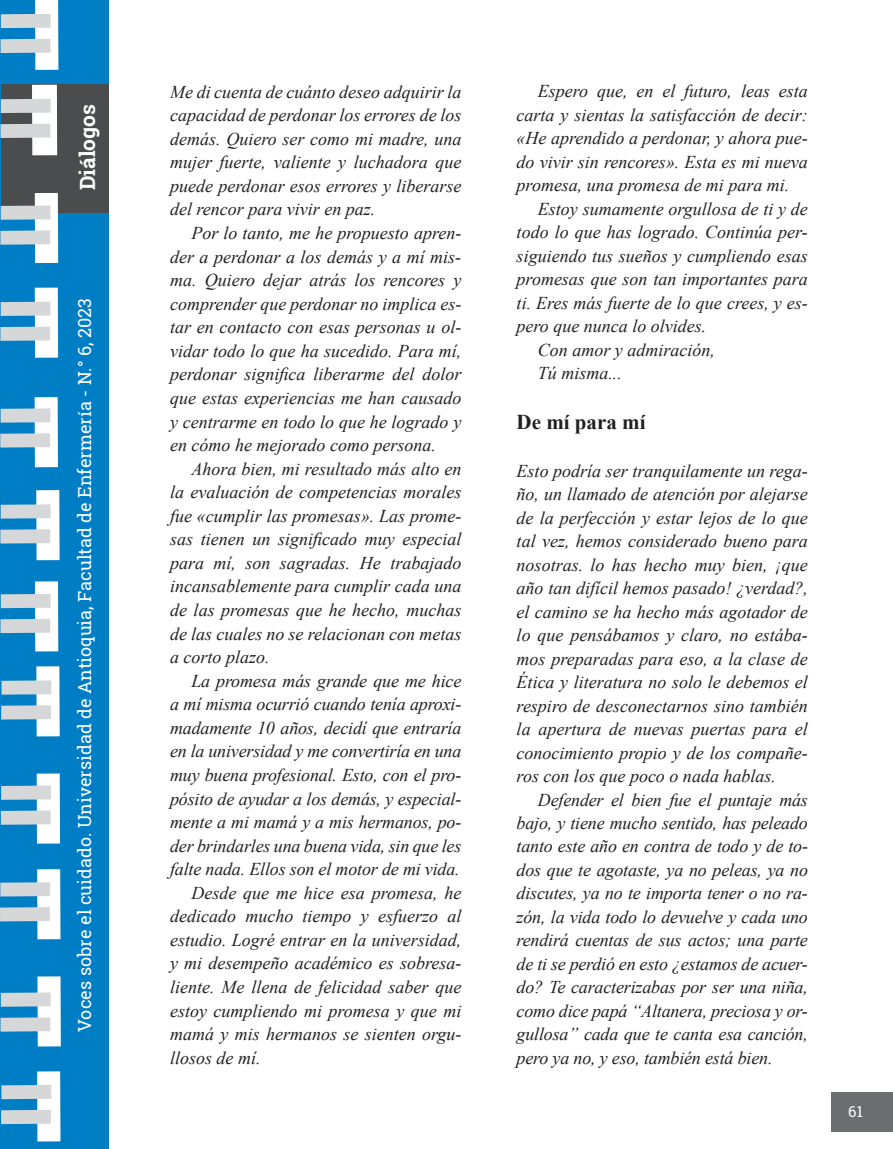
<style>
.page{position:relative;width:893px;height:1149px;background:#fff}
.page>*{position:absolute;margin:0;border:0;box-sizing:border-box;transform-origin:0 0}
.t1{font:700 21px "Times New Roman";color:#231f20}
.t2{font:700 21px "Roboto Slab";color:#fff}
.t3{font:italic 18px/23.4px "Times New Roman";color:#231f20;text-align:justify}
.t4{font:18px "Roboto Slab";color:#fff}
.t5{font:15px "Roboto Slab";color:#fff}
</style>
<div class="page">
<div style="left:0;top:0;width:108px;height:1148px;background:#007ec5"></div>
<div style="left:35px;top:581px;width:23px;height:70px;background:#fff"></div>
<div style="left:0;top:618px;width:50px;height:15px;background:#d6d7d9"></div>
<div style="left:1px;top:593px;width:50px;height:15px;background:#d6d7d9"></div>
<div style="left:37px;top:1070px;width:23px;height:71px;background:#fff"></div>
<div style="left:1px;top:1109px;width:50px;height:14px;background:#d6d7d9"></div>
<div style="left:1px;top:1084px;width:50px;height:14px;background:#d6d7d9"></div>
<div style="left:37px;top:976px;width:24px;height:70px;background:#fff"></div>
<div style="left:0;top:1017px;width:50px;height:14px;background:#d6d7d9"></div>
<div style="left:1px;top:992px;width:50px;height:14px;background:#d6d7d9"></div>
<div style="left:37px;top:868px;width:23px;height:71px;background:#fff"></div>
<div style="left:0;top:906px;width:50px;height:15px;background:#d6d7d9"></div>
<div style="left:0;top:882px;width:50px;height:14px;background:#d6d7d9"></div>
<div style="left:37px;top:773px;width:23px;height:70px;background:#fff"></div>
<div style="left:1px;top:810px;width:50px;height:14px;background:#d6d7d9"></div>
<div style="left:1px;top:785px;width:50px;height:14px;background:#d6d7d9"></div>
<div style="left:36px;top:666px;width:24px;height:70px;background:#fff"></div>
<div style="left:1px;top:705px;width:50px;height:14px;background:#d6d7d9"></div>
<div style="left:1px;top:680px;width:50px;height:14px;background:#d6d7d9"></div>
<div style="left:35px;top:0;width:23px;height:70px;background:#fff"></div>
<div style="left:1px;top:39px;width:49px;height:14px;background:#d6d7d9"></div>
<div style="left:1px;top:14px;width:50px;height:14px;background:#d6d7d9"></div>
<div style="left:36px;top:490px;width:24px;height:70px;background:#fff"></div>
<div style="left:0;top:529px;width:50px;height:14px;background:#d6d7d9"></div>
<div style="left:1px;top:504px;width:50px;height:14px;background:#d6d7d9"></div>
<div style="left:35px;top:397px;width:23px;height:70px;background:#fff"></div>
<div style="left:0;top:433px;width:50px;height:14px;background:#d6d7d9"></div>
<div style="left:1px;top:408px;width:49px;height:14px;background:#d6d7d9"></div>
<div style="left:35px;top:287px;width:23px;height:70px;background:#fff"></div>
<div style="left:0;top:326px;width:50px;height:15px;background:#d6d7d9"></div>
<div style="left:1px;top:301px;width:50px;height:15px;background:#d6d7d9"></div>
<hr style="left:0;top:1091px;width:1px;height:39px;background:#6c6d70">
<div style="left:831px;top:1091px;width:62px;height:39px;background:#6c6d70"></div>
<div style="left:1px;top:84px;width:107px;height:129px;background:#4b4c4d"></div>
<div style="left:32px;top:85px;width:25px;height:70px;background:#fff"></div>
<div style="left:0;top:124px;width:50px;height:14px;background:#d6d7d9"></div>
<div style="left:1px;top:99px;width:50px;height:14px;background:#d6d7d9"></div>
<div style="left:35px;top:193px;width:23px;height:70px;background:#fff"></div>
<div style="left:0;top:230px;width:50px;height:14px;background:#d6d7d9"></div>
<div style="left:1px;top:205px;width:50px;height:15px;background:#d6d7d9"></div>
<p class="t2" style="left:73px;top:190px;width:87px;rotate:-90deg">Diálogos</p>
<p class="t4" style="left:72px;top:1031px;width:735px;rotate:-90deg">Voces sobre el cuidado. Universidad de Antioquia, Facultad de Enfermería - N.° 6, 2023</p>
<p class="t3" style="left:170px;top:79px;width:293px">Me di cuenta de cuánto deseo adquirir la capacidad de perdonar los errores de los demás. Quiero ser como mi madre, una mujer fuerte, valiente y luchadora que puede perdonar esos errores y liberarse del rencor para vivir en paz.</p>
<p class="t3" style="left:170px;top:221px;width:293px;text-indent:21px">Por lo tanto, me he propuesto apren&shy;der a perdonar a los demás y a mí mis&shy;ma. Quiero dejar atrás los rencores y comprender que perdonar no implica es&shy;tar en contacto con esas personas u ol&shy;vidar todo lo que ha sucedido. Para mí, perdonar significa liberarme del dolor que estas experiencias me han causado y centrarme en todo lo que he logrado y en cómo he mejorado como persona.</p>
<p class="t3" style="left:170px;top:456px;width:293px;text-indent:21px">Ahora bien, mi resultado más alto en la evaluación de competencias morales fue «cumplir las promesas». Las prome&shy;sas tienen un significado muy especial para mí, son sagradas. He trabajado incansablemente para cumplir cada una de las promesas que he hecho, muchas de las cuales no se relacionan con metas a corto plazo.</p>
<p class="t3" style="left:191px;top:668px;width:271px">La promesa más grande que me hice</p>
<p class="t3" style="left:170px;top:692px;width:293px">a mí misma ocurrió cuando tenía aproxi-</p>
<p class="t3" style="left:170px;top:715px;width:293px">madamente 10 años, decidí que entraría</p>
<p class="t3" style="left:170px;top:739px;width:293px">en la universidad y me convertiría en una</p>
<p class="t3" style="left:170px;top:762px;width:293px">muy buena profesional. Esto, con el pro-</p>
<p class="t3" style="left:170px;top:786px;width:293px">pósito de ayudar a los demás, y especial-</p>
<p class="t3" style="left:170px;top:809px;width:293px">mente a mi mamá y a mis hermanos, po-</p>
<p class="t3" style="left:170px;top:833px;width:293px">der brindarles una buena vida, sin que les</p>
<p class="t3" style="left:170px;top:856px;width:291px">falte nada. Ellos son el motor de mi vida.</p>
<p class="t3" style="left:191px;top:880px;width:272px">Desde que me hice esa promesa, he</p>
<p class="t3" style="left:170px;top:903px;width:293px">dedicado mucho tiempo y esfuerzo al</p>
<p class="t3" style="left:170px;top:927px;width:293px">estudio. Logré entrar en la universidad,</p>
<p class="t3" style="left:170px;top:951px;width:293px">y mi desempeño académico es sobresa-</p>
<p class="t3" style="left:170px;top:974px;width:293px">liente. Me llena de felicidad saber que</p>
<p class="t3" style="left:170px;top:998px;width:293px">estoy cumpliendo mi promesa y que mi</p>
<p class="t3" style="left:170px;top:1021px;width:293px">mamá y mis hermanos se sienten orgu-</p>
<p class="t3" style="left:170px;top:1045px;width:92px">llosos de mí.</p>
<p class="t3" style="left:517px;top:79px;width:293px;text-indent:21px">Espero que, en el futuro, leas esta carta y sientas la satisfacción de decir: «He aprendido a perdonar, y ahora pue&shy;do vivir sin rencores». Esta es mi nueva promesa, una promesa de mi para mi.</p>
<p class="t3" style="left:538px;top:197px;width:272px">Estoy sumamente orgullosa de ti y de</p>
<p class="t3" style="left:517px;top:220px;width:293px">todo lo que has logrado. Continúa per-</p>
<p class="t3" style="left:517px;top:243px;width:293px">siguiendo tus sueños y cumpliendo esas</p>
<p class="t3" style="left:517px;top:267px;width:293px">promesas que son tan importantes para</p>
<p class="t3" style="left:517px;top:290px;width:293px">ti. Eres más fuerte de lo que crees, y es-</p>
<p class="t3" style="left:517px;top:314px;width:191px">pero que nunca lo olvides.</p>
<p class="t3" style="left:538px;top:337px;width:178px">Con amor y admiración,</p>
<p class="t3" style="left:538px;top:361px;width:86px">Tú misma...</p>
<p class="t1" style="left:517px;top:406px;width:130px">De mí para mí</p>
<p class="t3" style="left:517px;top:458px;width:293px">Esto podría ser tranquilamente un rega&shy;ño, un llamado de atención por alejarse de la perfección y estar lejos de lo que tal vez, hemos considerado bueno para nosotras. lo has hecho muy bien, ¡que año tan difícil hemos pasado! ¿verdad?, el camino se ha hecho más agotador de lo que pensábamos y claro, no estába&shy;mos preparadas para eso, a la clase de Ética y literatura no solo le debemos el respiro de desconectarnos sino también la apertura de nuevas puertas para el conocimiento propio y de los compañe&shy;ros con los que poco o nada hablas.</p>
<p class="t3" style="left:517px;top:787px;width:293px;text-indent:21px">Defender el bien fue el puntaje más bajo, y tiene mucho sentido, has peleado tanto este año en contra de todo y de to&shy;dos que te agotaste, ya no peleas, ya no discutes, ya no te importa tener o no ra&shy;zón, la vida todo lo devuelve y cada uno rendirá cuentas de sus actos; una parte de ti se perdió en esto ¿estamos de acuer&shy;do? Te caracterizabas por ser una niña, como dice papá “Altanera, preciosa y or&shy;gullosa” cada que te canta esa canción, pero ya no, y eso, también está bien.</p>
<p class="t5" style="left:848px;top:1100px;width:16px">61</p>
</div>
